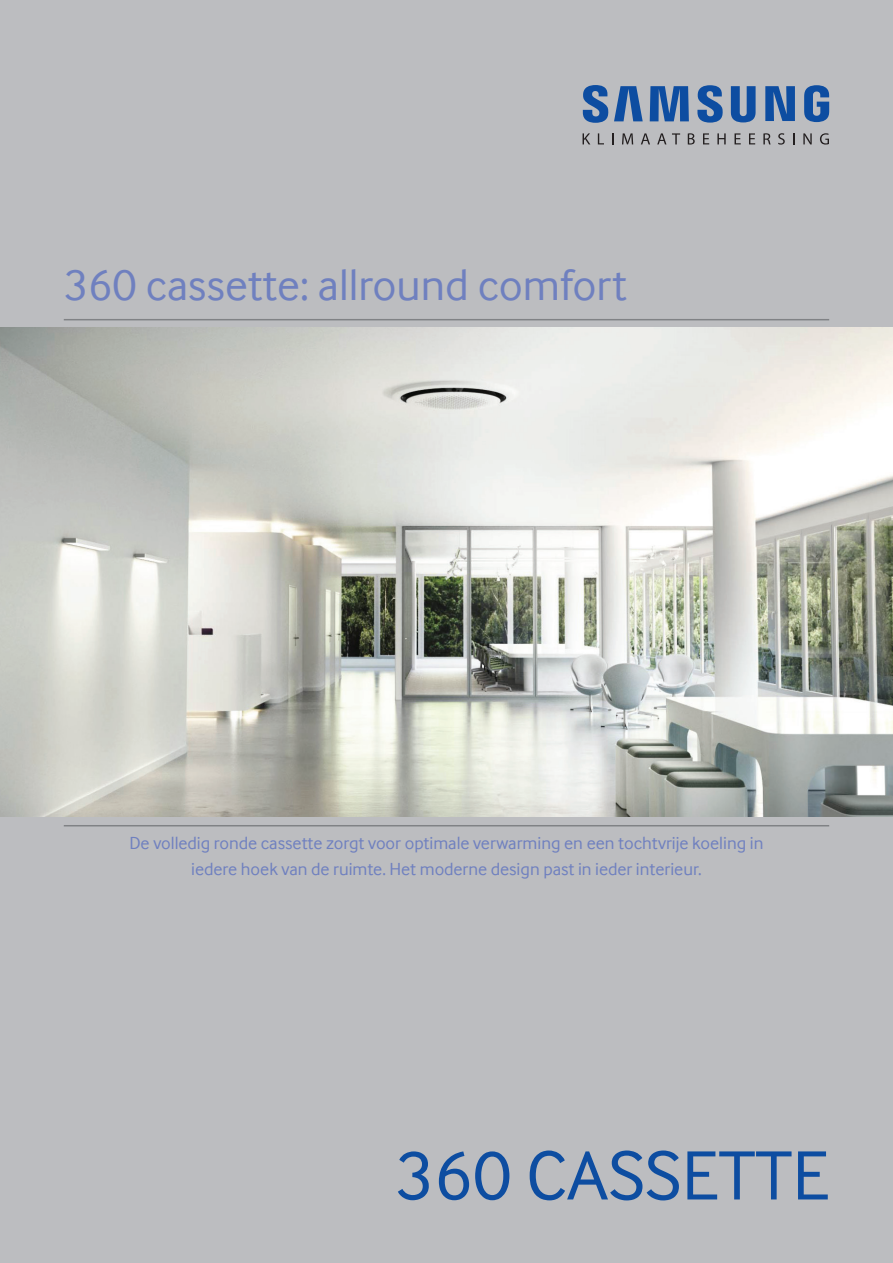
<style>
.page{position:relative;width:893px;height:1263px;background:#bcbdc0}
.page>*{position:absolute;margin:0;border:0;box-sizing:border-box;transform-origin:0 0}
.t1{font:72px "Samsung Inter Face";color:#0d4da1}
.t2{font:45px "Samsung Inter Face";color:#6f80bf}
.t3{font:18px/25.5px "Samsung Inter Face";color:#6f80bf;text-align:center}
</style>
<div class="page">
<svg style="left:583px;top:133px;width:7px;height:11px"></svg>
<svg style="left:598px;top:133px;width:6px;height:11px"></svg>
<svg style="left:622px;top:133px;width:11px;height:11px"></svg>
<svg style="left:641px;top:133px;width:9px;height:11px"></svg>
<svg style="left:657px;top:133px;width:9px;height:11px"></svg>
<svg style="left:672px;top:133px;width:8px;height:11px"></svg>
<svg style="left:688px;top:133px;width:7px;height:12px"></svg>
<svg style="left:703px;top:133px;width:6px;height:11px"></svg>
<svg style="left:717px;top:133px;width:9px;height:11px"></svg>
<svg style="left:734px;top:133px;width:7px;height:11px"></svg>
<svg style="left:749px;top:133px;width:6px;height:11px"></svg>
<svg style="left:763px;top:133px;width:8px;height:11px"></svg>
<svg style="left:778px;top:133px;width:7px;height:12px"></svg>
<svg style="left:803px;top:133px;width:9px;height:11px"></svg>
<svg style="left:820px;top:133px;width:9px;height:12px"></svg>
<svg style="left:583px;top:85px;width:246px;height:38px"></svg>
<img style="left:0;top:327px;width:893px;height:489px">
<hr style="left:64px;top:825px;width:765px;height:1px;background:#808285">
<hr style="left:64px;top:319px;width:765px;height:1px;background:#808285">
<h2 class="t2" style="left:64px;top:259px;width:564px">360 cassette: allround comfort</h2>
<p class="t3" style="left:130px;top:830px;width:635px">De volledig ronde cassette zorgt voor optimale verwarming en een tochtvrije koeling in iedere hoek van de ruimte. Het moderne design past in ieder interieur.</p>
<h1 class="t1" style="left:395px;top:1135px;width:436px">360 CASSETTE</h1>
</div>
